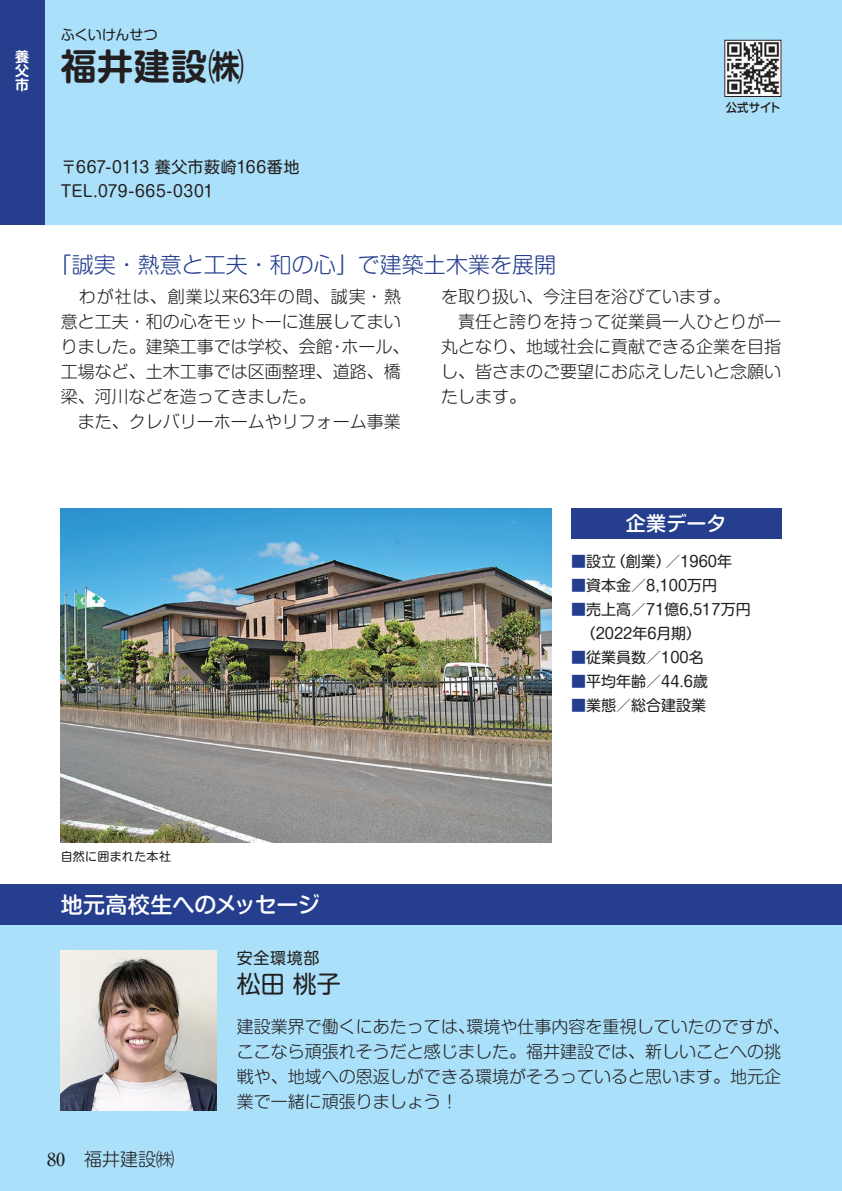
<style>
.page{position:relative;width:842px;height:1191px;background:#fff}
.page>*{position:absolute;margin:0;border:0;box-sizing:border-box;transform-origin:0 0}
.t1{font:700 36px "Shin M Go Pro De";color:#231f20}
.t2{font:24px "Shin M Go Pro";color:#231f20}
.t3{font:300 22px "Shin M Go Pro";color:#253f8e}
.t4{font:500 22px "Shin M Go Pro";letter-spacing:-.005em;color:#fff}
.t5{font:500 20px "Shin M Go Pro";letter-spacing:.005em;color:#fff}
.t6{font:300 18px "Shin M Go Pro";color:#231f20}
.t7{font:500 18px "Ryumin Pro";color:#231f20}
.t8{font:300 17px/25px "Shin M Go Pro";color:#231f20}
.t9{font:16px/24px "Shin M Go Pro";letter-spacing:.03em;color:#231f20}
.t10{font:15px/24px "Shin M Go Pro";color:#231f20}
.t11{font:14px "Shin M Go Pro";letter-spacing:-.01em;color:#231f20}
.t12{font:700 14px/14px "Shin M Go Pro De";color:#fff;text-align:justify}
.t13{font:12px "Shin M Go Pro";letter-spacing:.025em;color:#231f20}
.t14{font:500 12px "Shin M Go Pro";letter-spacing:-.005em;color:#231f20;scale:.95 1}
.s1{color:#253f8e}
</style>
<div class="page">
<div style="left:0;top:884px;width:841px;height:307px;background:#aae0f9"></div>
<hr style="left:841px;top:884px;width:1px;height:307px;background:#aae0f9">
<div style="left:0;top:884px;width:841px;height:40px;background:#253f8e"></div>
<hr style="left:841px;top:884px;width:1px;height:40px;background:#253f8e">
<div style="left:0;top:0;width:841px;height:224px;background:#aae0f9"></div>
<hr style="left:841px;top:0;width:1px;height:224px;background:#aae0f9">
<div style="left:0;top:0;width:44px;height:224px;background:#253f8e"></div>
<img style="left:61px;top:508px;width:490px;height:334px">
<div style="left:571px;top:508px;width:210px;height:30px;background:#253f8e"></div>
<img style="left:61px;top:950px;width:156px;height:160px">
<img style="left:726px;top:42px;width:53px;height:53px">
<div style="left:724px;top:40px;width:57px;height:57px;border:1px solid #231f20"></div>
<p class="t12" style="left:15px;top:48px;width:15px">養父市</p>
<p class="t11" style="left:61px;top:24px;width:99px">ふくいけんせつ</p>
<h1 class="t1" style="left:61px;top:37px;width:185px">福井建設㈱</h1>
<p class="t9" style="left:61px;top:153px;width:240px">〒667-0113 養父市薮崎166番地<br>TEL.079-665-0301</p>
<p class="t3" style="left:50px;top:247px;width:508px">「誠実・熱意と工夫・和の心」で建築土木業を展開</p>
<p class="t14" style="left:725px;top:97px;width:59px">公式サイト</p>
<p class="t8" style="left:61px;top:282px;width:350px">　わが社は、創業以来63年の間、誠実・熱意と工夫・和の心をモットーに進展してまいりました。建築工事では学校、会館・ホール、工場など、土木工事では区画整理、道路、橋梁、河川などを造ってきました。<br>　また、クレバリーホームやリフォーム事業</p>
<p class="t8" style="left:441px;top:282px;width:341px">を取り扱い、今注目を浴びています。<br>　責任と誇りを持って従業員一人ひとりが一丸となり、地域社会に貢献できる企業を目指し、皆さまのご要望にお応えしたいと念願いたします。</p>
<p class="t5" style="left:625px;top:507px;width:102px">企業データ</p>
<p class="t10" style="left:571px;top:548px;width:162px"><span class="s1">■</span>設立（創業）／1960年</p>
<p class="t10" style="left:571px;top:572px;width:148px"><span class="s1">■</span>資本金／8,100万円</p>
<p class="t10" style="left:571px;top:596px;width:181px"><span class="s1">■</span>売上高／71億6,517万円　（2022年6月期）</p>
<p class="t10" style="left:571px;top:644px;width:134px"><span class="s1">■</span>従業員数／100名</p>
<p class="t10" style="left:571px;top:668px;width:138px"><span class="s1">■</span>平均年齢／44.6歳</p>
<p class="t10" style="left:571px;top:692px;width:136px"><span class="s1">■</span>業態／総合建設業</p>
<p class="t13" style="left:61px;top:847px;width:112px">自然に囲まれた本社</p>
<p class="t4" style="left:61px;top:886px;width:260px">地元高校生へのメッセージ</p>
<p class="t9" style="left:237px;top:944px;width:84px">安全環境部</p>
<h2 class="t2" style="left:237px;top:964px;width:105px">松田 桃子</h2>
<p class="t7" style="left:47px;top:1145px;width:19px">80</p>
<p class="t6" style="left:84px;top:1145px;width:91px">福井建設㈱</p>
<p class="t8" style="left:237px;top:1012px;width:554px">建設業界で働くにあたっては、環境や仕事内容を重視していたのですが、ここなら頑張れそうだと感じました。福井建設では、新しいことへの挑戦や、地域への恩返しができる環境がそろっていると思います。地元企業で一緒に頑張りましょう！</p>
</div>
